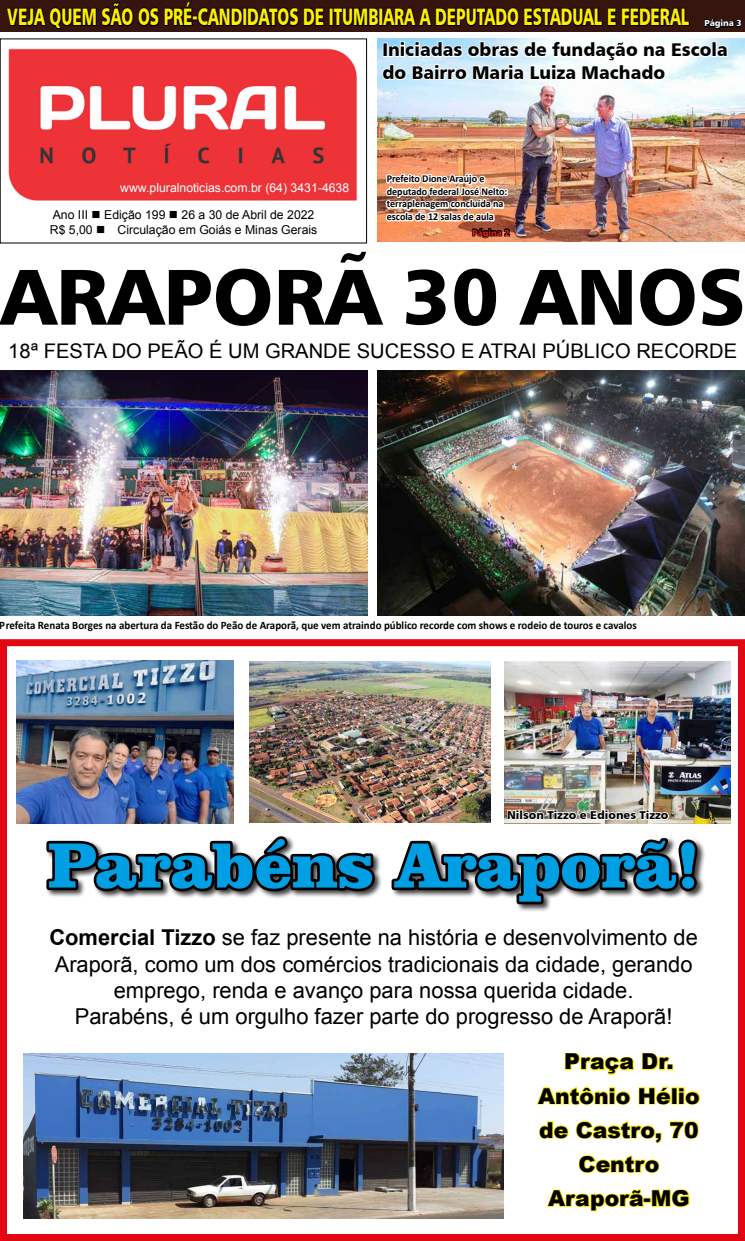
<style>
.page{position:relative;width:745px;height:1241px;background:#fff}
.page>*{position:absolute;margin:0;border:0;box-sizing:border-box;transform-origin:0 0}
.t1{font:78.75px "Humanist 777 BT Black B";color:#000}
.t2{font:900 65.62px "Clarendon BT";color:#009fe3}
.t3{font:23.8px "Humanist 777 BT Black B";color:#ffed00;scale:.64 1}
.t4{font:21.88px/26.2px "Arial";color:#000;text-align:center}
.t5{font:900 21.88px/34.1px "Arial";color:#000;text-align:center}
.t6{font:20.12px "Arial";color:#000}
.t7{font:18.38px/22.8px "Humanist 777 BT Black B";color:#000;scale:.96 1}
.t8{font:12.25px/14.7px "Arial";color:#000}
.t9{font:12.25px "Arial";color:#fff}
.t10{font:700 11.38px "Calibri";color:#000;scale:.96 1}
.t11{font:11.38px "Humanist 777 BT Black B";color:#000}
.t12{font:700 10.5px/12.6px "Calibri";color:#000;scale:.96 1}
.t13{font:8.75px "Humanist 777 BT Black B";color:#fff}
.t14{font:8.75px "Humanist 777 BT Black B";color:#e41f1a}
.s1{font-weight:700}
</style>
<div class="page">
<div style="left:0;top:0;width:744px;height:31px;background:#37150f"></div>
<img style="left:8px;top:48px;width:350px;height:152px">
<svg style="left:5px;top:1px;width:320px;height:62px"></svg>
<div style="left:329px;top:8px;width:4px;height:18px;border:2px solid #000"></div>
<svg style="left:332px;top:7px;width:358px;height:20px"></svg>
<svg style="left:704px;top:19px;width:38px;height:11px"></svg>
<div style="left:0;top:639px;width:744px;height:601px;border:7px solid #e30613"></div>
<img style="left:23px;top:1053px;width:480px;height:164px">
<img style="left:249px;top:661px;width:241px;height:161px">
<div style="left:45px;top:834px;width:660px;height:78px;background:#000;opacity:.75"></div>
<svg style="left:45px;top:834px;width:333px;height:61px"></svg>
<img style="left:504px;top:661px;width:226px;height:162px">
<img style="left:16px;top:660px;width:218px;height:163px">
<svg style="left:565px;top:1052px;width:107px;height:23px"></svg>
<svg style="left:536px;top:1086px;width:95px;height:19px"></svg>
<svg style="left:638px;top:1086px;width:62px;height:19px"></svg>
<svg style="left:539px;top:1120px;width:123px;height:24px"></svg>
<svg style="left:669px;top:1121px;width:30px;height:18px"></svg>
<svg style="left:547px;top:1155px;width:143px;height:56px"></svg>
<img style="left:388px;top:773px;width:312px;height:133px">
<img style="left:377px;top:38px;width:367px;height:203px">
<svg style="left:381px;top:38px;width:347px;height:43px"></svg>
<img style="left:383px;top:159px;width:127px;height:80px">
<img style="left:0;top:370px;width:367px;height:233px">
<img style="left:377px;top:370px;width:367px;height:245px">
<svg style="left:0;top:603px;width:639px;height:44px"></svg>
<p class="t3" style="left:7px;top:2px;width:1066px">VEJA QUEM SÃO OS PRÉ-CANDIDATOS DE ITUMBIARA A DEPUTADO ESTADUAL E FEDERAL</p>
<p class="t13" style="left:704px;top:18px;width:39px">Página 3</p>
<p class="t7" style="left:382px;top:38px;width:361px">Iniciadas obras de fundação na Escola do Bairro Maria Luiza Machado</p>
<p class="t12" style="left:386px;top:172px;width:127px">Prefeito Dione Araújo e deputado federal José Nelto: terraplenagem concluída na escola de 12 salas de aula</p>
<p class="t14" style="left:472px;top:227px;width:39px">Página 2</p>
<h1 class="t1" style="left:0;top:246px;width:745px">ARAPORÃ 30 ANOS</h1>
<p class="t9" style="left:120px;top:179px;width:230px">www.pluralnoticias.com.br (64) 3431-4638</p>
<p class="t8" style="left:50px;top:208px;width:269px">Ano III ■ Edição 199 ■ 26 a 30 de Abril de 2022<br>R$ 5,00 ■ Circulação em Goiás e Minas Gerais</p>
<p class="t6" style="left:8px;top:337px;width:730px">18ª FESTA DO PEÃO É UM GRANDE SUCESSO E ATRAI PÚBLICO RECORDE</p>
<p class="t10" style="left:0;top:618px;width:664px">Prefeita Renata Borges na abertura da Festão do Peão de Araporã, que vem atraindo público recorde com shows e rodeio de touros e cavalos</p>
<p class="t11" style="left:507px;top:807px;width:163px">Nilson Tizzo e Ediones Tizzo</p>
<h2 class="t2" style="left:48px;top:824px;width:652px">Parabéns Araporã!</h2>
<p class="t4" style="left:49px;top:924px;width:649px"><span class="s1">Comercial Tizzo</span> se faz presente na história e desenvolvimento de Araporã, como um dos comércios tradicionais da cidade, gerando emprego, renda e avanço para nossa querida cidade.<br>Parabéns, é um orgulho fazer parte do progresso de Araporã!</p>
<p class="t5" style="left:537px;top:1043px;width:163px">Praça Dr.<br>Antônio Hélio de Castro, 70<br>Centro<br>Araporã-MG</p>
</div>
